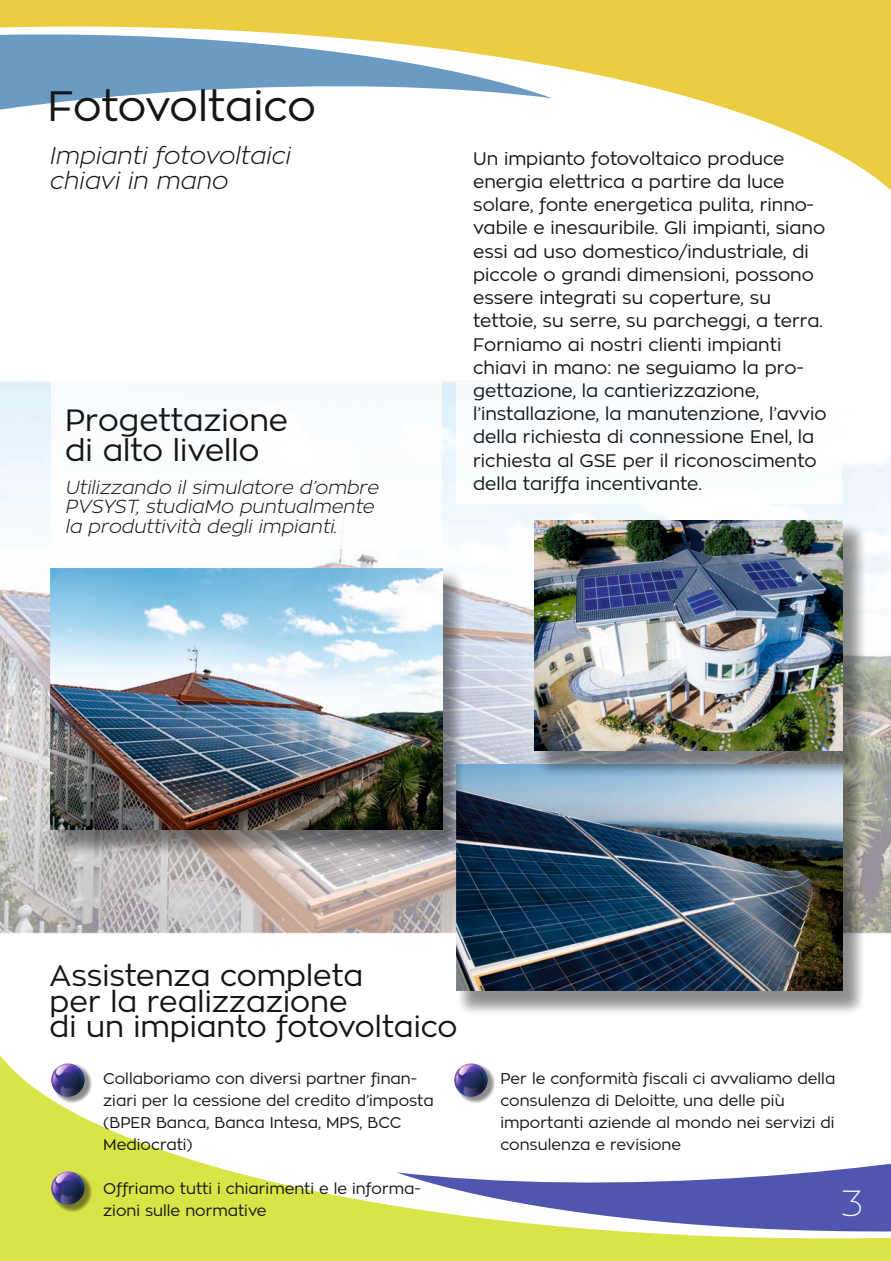
<style>
.page{position:relative;width:891px;height:1261px;background:#fff}
.page>*{position:absolute;margin:0;border:0;box-sizing:border-box;transform-origin:0 0}
.t1{font:42.15px "Zona Pro";letter-spacing:-.005em;color:#151616}
.t2{font:100 36px "Zona Pro";color:#fff}
.t3{font:30.45px/30.5px "Zona Pro";color:#151616}
.t4{font:29.55px/25.3px "Zona Pro";color:#151616}
.t5{font:italic 300 24px/24.8px "Zona Pro";color:#151616}
.t6{font:italic 300 18.75px/19.4px "Zona Pro";color:#151616}
.t7{font:18px/23.2px "Zona Pro";color:#151616}
.t8{font:15.45px/21.9px "Zona Pro";color:#151616}
</style>
<div class="page">
<img style="left:0;top:381px;width:890px;height:553px">
<svg style="left:0;top:0;width:890px;height:190px"></svg>
<svg style="left:0;top:1055px;width:890px;height:205px"></svg>
<svg style="left:0;top:34px;width:552px;height:76px"></svg>
<svg style="left:396px;top:1161px;width:494px;height:70px"></svg>
<div style="left:456px;top:382px;width:385px;height:122px;background:#fff"></div>
<div style="left:51px;top:381px;width:390px;height:168px;background:#fff"></div>
<div style="left:448px;top:760px;width:423px;height:262px;background:#151616;opacity:.49"></div>
<img style="left:456px;top:764px;width:386px;height:226px">
<div style="left:528px;top:517px;width:344px;height:267px;background:#151616;opacity:.49"></div>
<img style="left:534px;top:520px;width:307px;height:230px">
<div style="left:40px;top:561px;width:433px;height:302px;background:#151616;opacity:.49"></div>
<img style="left:51px;top:568px;width:391px;height:261px">
<div style="left:50px;top:1063px;width:42px;height:41px;background:#151616;opacity:.49"></div>
<img style="left:51px;top:1063px;width:34px;height:33px;border-radius:50%">
<div style="left:453px;top:1063px;width:42px;height:41px;background:#151616;opacity:.49"></div>
<img style="left:454px;top:1063px;width:33px;height:33px;border-radius:50%">
<div style="left:50px;top:1171px;width:42px;height:41px;background:#151616;opacity:.49"></div>
<img style="left:51px;top:1171px;width:34px;height:33px;border-radius:50%">
<h1 class="t1" style="left:47px;top:87px;width:270px">Fotovoltaico</h1>
<h3 class="t5" style="left:49px;top:145px;width:242px">Impianti fotovoltaici chiavi in mano</h3>
<p class="t7" style="left:473px;top:148px;width:355px">Un impianto fotovoltaico produce energia elettrica a partire da luce solare, fonte energetica pulita, rinno&shy;vabile e inesauribile. Gli impianti, siano essi ad uso domestico/industriale, di piccole o grandi dimensioni, possono essere integrati su coperture, su tettoie, su serre, su parcheggi, a terra.<br>Forniamo ai nostri clienti impianti chiavi in mano: ne seguiamo la pro&shy;gettazione, la cantierizzazione, l’installazione, la manutenzione, l’avvio della richiesta di connessione Enel, la richiesta al GSE per il riconoscimento della tariffa incentivante.</p>
<h3 class="t3" style="left:65px;top:406px;width:224px">Progettazione di alto livello</h3>
<p class="t6" style="left:65px;top:478px;width:315px">Utilizzando il simulatore d’ombre<br>PVSYST, studiaMo puntualmente la produttività degli impianti.</p>
<h3 class="t4" style="left:50px;top:964px;width:409px">Assistenza completa<br>per la realizzazione<br>di un impianto fotovoltaico</h3>
<p class="t8" style="left:103px;top:1068px;width:332px">Collaboriamo con diversi partner finan&shy;ziari per la cessione del credito d’imposta (BPER Banca, Banca Intesa, MPS, BCC Mediocrati)</p>
<p class="t8" style="left:103px;top:1177px;width:319px">Offriamo tutti i chiarimenti e le informa&shy;zioni sulle normative</p>
<p class="t8" style="left:500px;top:1068px;width:336px">Per le conformità fiscali ci avvaliamo della consulenza di Deloitte, una delle più importanti aziende al mondo nei servizi di consulenza e revisione</p>
<h2 class="t2" style="left:840px;top:1186px;width:24px">3</h2>
</div>
